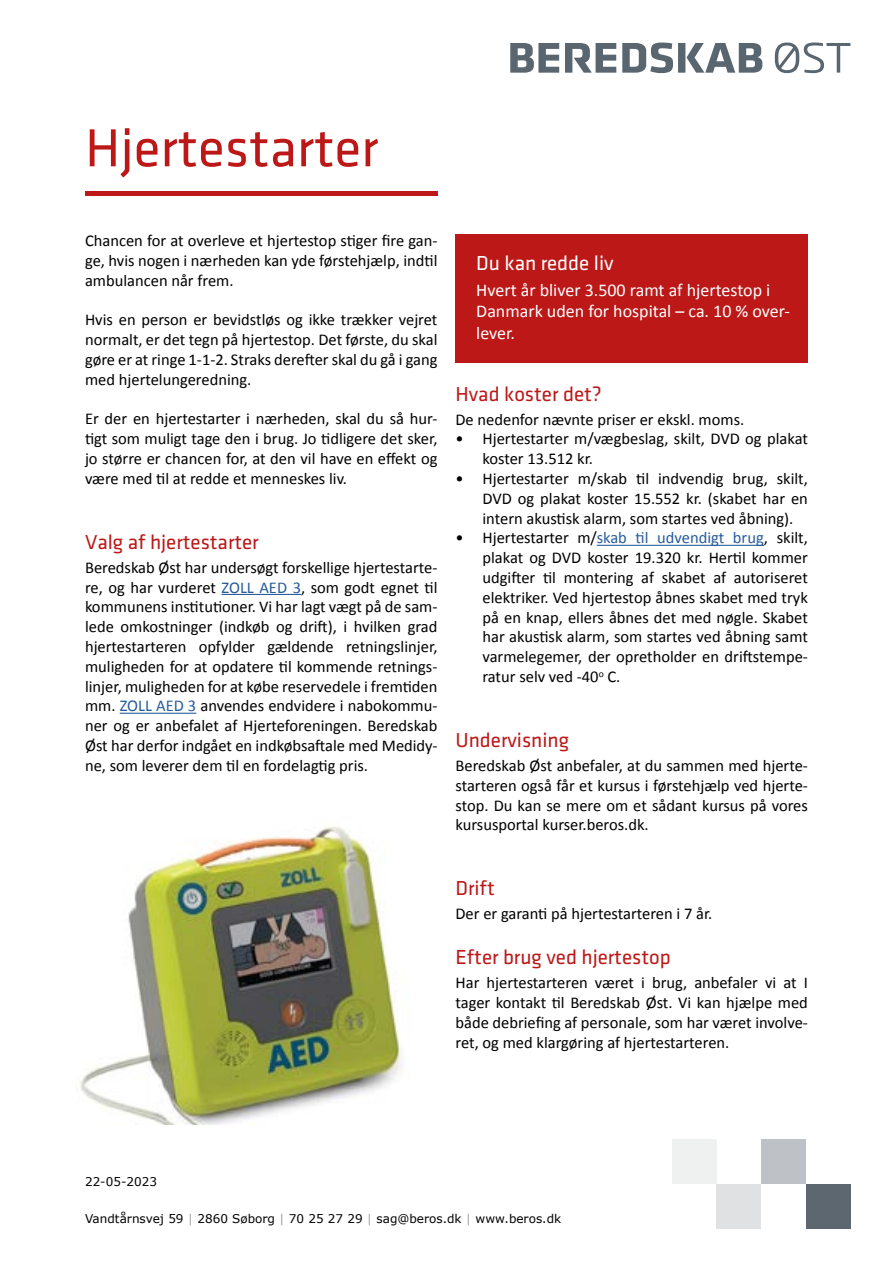
<style>
.page{position:relative;width:893px;height:1263px;background:#fff}
.page>*{position:absolute;margin:0;border:0;box-sizing:border-box;transform-origin:0 0}
.t1{font:55.5px "Klavika";color:#bc1818}
.t2{font:21px "Klavika";color:#bc1818}
.t3{font:21px "Klavika";color:#fff}
.t4{font:18px/21.6px "Calibri";color:#fff}
.t5{font:16.5px/19.8px "Calibri";color:#000;text-align:justify}
.t6{font:12px "Verdana";color:#000}
.s1{color:#275b9b}
.s2{color:#9d9d9c}
</style>
<div class="page">
<svg style="left:510px;top:43px;width:49px;height:30px"></svg>
<svg style="left:622px;top:43px;width:140px;height:30px"></svg>
<svg style="left:565px;top:43px;width:51px;height:30px"></svg>
<svg style="left:775px;top:43px;width:75px;height:30px"></svg>
<div style="left:806px;top:1184px;width:44px;height:45px;background:#5c6770"></div>
<div style="left:761px;top:1140px;width:45px;height:44px;background:#bec2c6"></div>
<div style="left:716px;top:1184px;width:45px;height:45px;background:#dfe1e2"></div>
<div style="left:672px;top:1140px;width:44px;height:44px;background:#eff0f0"></div>
<hr style="left:222px;top:594px;width:79px;height:1px;background:#275b9b">
<hr style="left:120px;top:713px;width:76px;height:1px;background:#275b9b">
<hr style="left:597px;top:545px;width:167px;height:1px;background:#275b9b">
<div style="left:455px;top:234px;width:353px;height:128px;background:#bc1818"></div>
<div style="left:85px;top:191px;width:352px;height:5px;background:#bc1818"></div>
<img style="left:75px;top:827px;width:328px;height:297px">
<h1 class="t1" style="left:85px;top:119px;width:295px">Hjertestarter</h1>
<p class="t5" style="left:85px;top:231px;width:354px">Chancen for at overleve et hjertestop stiger fire gan&shy;ge, hvis nogen i nærheden kan yde førstehjælp, indtil ambulancen når frem.</p>
<p class="t5" style="left:85px;top:310px;width:354px">Hvis en person er bevidstløs og ikke trækker vejret normalt, er det tegn på hjertestop. Det første, du skal gøre er at ringe 1-1-2. Straks derefter skal du gå i gang med hjertelungeredning.</p>
<p class="t5" style="left:85px;top:409px;width:354px">Er der en hjertestarter i nærheden, skal du så hur&shy;tigt som muligt tage den i brug. Jo tidligere det sker, jo større er chancen for, at den vil have en effekt og være med til at redde et menneskes liv.</p>
<p class="t2" style="left:85px;top:531px;width:175px">Valg af hjertestarter</p>
<p class="t5" style="left:85px;top:557px;width:354px">Beredskab Øst har undersøgt forskellige hjertestarte&shy;re, og har vurderet <span class="s1">ZOLL AED 3</span>, som godt egnet til kommunens institutioner. Vi har lagt vægt på de sam&shy;lede omkostninger (indkøb og drift), i hvilken grad hjertestarteren opfylder gældende retningslinjer, muligheden for at opdatere til kommende retnings&shy;linjer, muligheden for at købe reservedele i fremtiden mm. <span class="s1">ZOLL AED 3</span> anvendes endvidere i nabokommu&shy;ner og er anbefalet af Hjerteforeningen. Beredskab Øst har derfor indgået en indkøbsaftale med Medidy&shy;ne, som leverer dem til en fordelagtig pris.</p>
<p class="t3" style="left:476px;top:252px;width:139px">Du kan redde liv</p>
<p class="t4" style="left:476px;top:279px;width:315px">Hvert år bliver 3.500 ramt af hjertestop i<br>Danmark uden for hospital – ca. 10 % over&shy;lever.</p>
<p class="t2" style="left:455px;top:383px;width:148px">Hvad koster det?</p>
<p class="t5" style="left:455px;top:409px;width:290px">De nedenfor nævnte priser er ekskl. moms.</p>
<p class="t5" style="left:482px;top:429px;width:327px;text-indent:-27px">• Hjertestarter m/vægbeslag, skilt, DVD og plakat koster 13.512 kr.</p>
<p class="t5" style="left:482px;top:469px;width:327px;text-indent:-27px">• Hjertestarter m/skab til indvendig brug, skilt, DVD og plakat koster 15.552 kr. (skabet har en intern akustisk alarm, som startes ved åbning).</p>
<p class="t5" style="left:482px;top:528px;width:327px;text-indent:-27px">• Hjertestarter m/<span class="s1">skab til udvendigt brug</span>, skilt, plakat og DVD koster 19.320 kr. Hertil kommer udgifter til montering af skabet af autoriseret elektriker. Ved hjertestop åbnes skabet med tryk på en knap, ellers åbnes det med nøgle. Skabet har akustisk alarm, som startes ved åbning samt varmelegemer, der opretholder en driftstempe&shy;ratur selv ved -40<sup>o</sup> C.</p>
<p class="t2" style="left:455px;top:729px;width:115px">Undervisning</p>
<p class="t5" style="left:455px;top:756px;width:354px">Beredskab Øst anbefaler, at du sammen med hjerte&shy;starteren også får et kursus i førstehjælp ved hjerte&shy;stop. Du kan se mere om et sådant kursus på vores kursusportal kurser.beros.dk.</p>
<p class="t2" style="left:455px;top:877px;width:41px">Drift</p>
<p class="t5" style="left:455px;top:904px;width:258px">Der er garanti på hjertestarteren i 7 år.</p>
<p class="t2" style="left:455px;top:946px;width:217px">Efter brug ved hjertestop</p>
<p class="t5" style="left:455px;top:973px;width:354px">Har hjertestarteren været i brug, anbefaler vi at I tager kontakt til Beredskab Øst. Vi kan hjælpe med både debriefing af personale, som har været involve&shy;ret, og med klargøring af hjertestarteren.</p>
<p class="t6" style="left:85px;top:1173px;width:73px">22-05-2023</p>
<p class="t6" style="left:85px;top:1211px;width:478px">Vandtårnsvej 59 <span class="s2">|</span> 2860 Søborg <span class="s2">|</span> 70 25 27 29 <span class="s2">|</span> sag@beros.dk <span class="s2">|</span> www.beros.dk</p>
</div>
